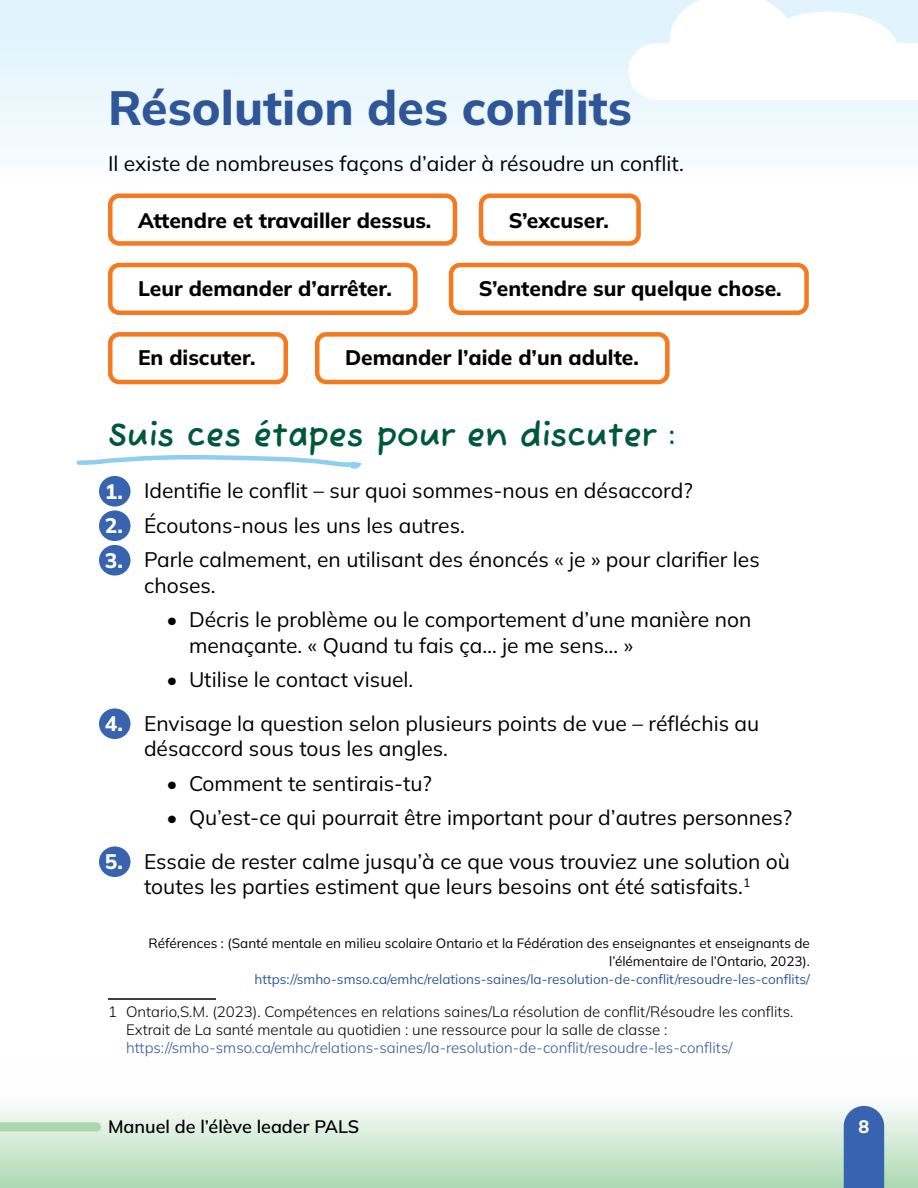
<style>
.page{position:relative;width:918px;height:1188px;background:#fff}
.page>*{position:absolute;margin:0;border:0;box-sizing:border-box;transform-origin:0 0}
.H1_H1{font:800 48px "Mulish";color:#2f5699}
.H2_H2{font:700 33px "Fuzzy Bubbles";color:#00583b}
.P_p_intro{font:21px/25.5px "Mulish";color:#000}
.t1{font:800 21px "Mulish";color:#000}
.t2{font:800 21px/34.5px "Mulish";color:#fff;text-align:justify}
.t3{font:600 18px "Mulish";color:#000}
.t4{font:800 18px "Mulish";color:#fff}
.Footnote{font:300 15px/18px "Mulish";color:#000}
.P_Source_footnote{font:13.5px/18px "Mulish";color:#000;text-align:right}
.P_Source_footnote-2{font:13.5px "Mulish";color:#2f5699}
.s1{color:#fff}
.s2{font-weight:800}
.s3{color:#2f5699}
</style>
<div class="page">
<div style="left:0;top:1061px;width:918px;height:127px;background:linear-gradient(to bottom,#fff,#b2dbb7)"></div>
<div style="left:844px;top:1106px;width:40px;height:82px;background:#3763af"></div>
<div style="left:0;top:0;width:918px;height:179px;background:#edf8fd"></div>
<svg style="left:628px;top:0;width:290px;height:100px"></svg>
<svg style="left:0;top:1122px;width:101px;height:9px"></svg>
<hr style="left:108px;top:998px;width:108px;height:2px;background:#000">
<svg style="left:76px;top:455px;width:286px;height:14px"></svg>
<div style="left:99px;top:476px;width:31px;height:31px;background:#3763af;border-radius:50%"></div>
<div style="left:99px;top:510px;width:31px;height:31px;background:#3763af;border-radius:50%"></div>
<div style="left:99px;top:545px;width:31px;height:31px;background:#3763af;border-radius:50%"></div>
<div style="left:99px;top:708px;width:31px;height:31px;background:#3763af;border-radius:50%"></div>
<div style="left:99px;top:846px;width:31px;height:31px;background:#3763af;border-radius:50%"></div>
<div style="left:108px;top:194px;width:349px;height:52px;border:4px solid #f47920;border-radius:9px"></div>
<div style="left:479px;top:194px;width:162px;height:52px;border:4px solid #f47920;border-radius:9px"></div>
<div style="left:108px;top:263px;width:310px;height:52px;border:4px solid #f47920;border-radius:9px"></div>
<div style="left:449px;top:263px;width:360px;height:52px;border:4px solid #f47920;border-radius:9px"></div>
<div style="left:108px;top:332px;width:180px;height:52px;border:4px solid #f47920;border-radius:9px"></div>
<div style="left:315px;top:332px;width:355px;height:52px;border:4px solid #f47920;border-radius:9px"></div>
<h1 class="H1_H1" style="left:108px;top:75px;width:526px">Résolution des conflits</h1>
<p class="P_p_intro" style="left:108px;top:150px;width:578px">Il existe de nombreuses façons d’aider à résoudre un conflit.</p>
<p class="t1" style="left:120px;top:206px;width:313px"><span class="s1">•</span> Attendre et travailler dessus.</p>
<p class="t1" style="left:491px;top:206px;width:120px"><span class="s1">•</span> S’excuser.</p>
<p class="t1" style="left:120px;top:274px;width:274px"><span class="s1">•</span> Leur demander d’arrêter.</p>
<p class="t1" style="left:461px;top:274px;width:322px"><span class="s1">•</span> S’entendre sur quelque chose.</p>
<p class="t1" style="left:120px;top:343px;width:137px"><span class="s1">•</span> En discuter.</p>
<p class="t1" style="left:327px;top:343px;width:313px"><span class="s1">•</span> Demander l’aide d’un adulte.</p>
<h2 class="H2_H2" style="left:108px;top:406px;width:569px">Suis ces étapes pour en discuter :</h2>
<p class="P_p_intro" style="left:108px;top:478px;width:586px"><span class="s2">1.</span> Identifie le conflit – sur quoi sommes-nous en désaccord?</p>
<p class="P_p_intro" style="left:108px;top:512px;width:358px"><span class="s2">2.</span> Écoutons-nous les uns les autres.</p>
<p class="P_p_intro" style="left:144px;top:547px;width:617px;text-indent:-36px"><span class="s2">3.</span> Parle calmement, en utilisant des énoncés « je » pour clarifier les choses.</p>
<p class="P_p_intro" style="left:189px;top:607px;width:564px;text-indent:-22px">• Décris le problème ou le comportement d’une manière non menaçante. « Quand tu fais ça… je me sens… »</p>
<p class="P_p_intro" style="left:166px;top:667px;width:248px">• Utilise le contact visuel.</p>
<p class="P_p_intro" style="left:144px;top:710px;width:617px;text-indent:-36px"><span class="s2">4.</span> Envisage la question selon plusieurs points de vue – réfléchis au désaccord sous tous les angles.</p>
<p class="P_p_intro" style="left:166px;top:770px;width:267px">• Comment te sentirais-tu?</p>
<p class="P_p_intro" style="left:166px;top:805px;width:627px">• Qu’est-ce qui pourrait être important pour d’autres personnes?</p>
<p class="P_p_intro" style="left:108px;top:848px;width:684px;text-align:center"><span class="s2">5.</span> Essaie de rester calme jusqu’à ce que vous trouviez une solution où toutes les parties estiment que leurs besoins ont été satisfaits.<sup>1</sup></p>
<p class="P_Source_footnote" style="left:149px;top:934px;width:663px">Références : (Santé mentale en milieu scolaire Ontario et la Fédération des enseignantes et enseignants de l’élémentaire de l’Ontario, 2023).</p>
<p class="P_Source_footnote-2" style="left:255px;top:970px;width:557px">https://smho-smso.ca/emhc/relations-saines/la-resolution-de-conflit/resoudre-les-conflits/</p>
<p class="Footnote" style="left:126px;top:1002px;width:669px;text-indent:-18px">1 Ontario,S.M. (2023). Compétences en relations saines/La résolution de conflit/Résoudre les conflits.<br>Extrait de La santé mentale au quotidien : une ressource pour la salle de classe : <span class="s3">https://smho-smso.ca/emhc/relations-saines/la-resolution-de-conflit/resoudre-les-conflits/</span></p>
<p class="t2" style="left:105px;top:473px;width:20px">1.<br>2.<br>3.</p>
<p class="t2" style="left:105px;top:706px;width:20px">4.</p>
<p class="t2" style="left:105px;top:844px;width:20px">5.</p>
<p class="t3" style="left:108px;top:1114px;width:253px">Manuel de l’élève leader PALS</p>
<p class="t4" style="left:859px;top:1114px;width:12px">8</p>
</div>
